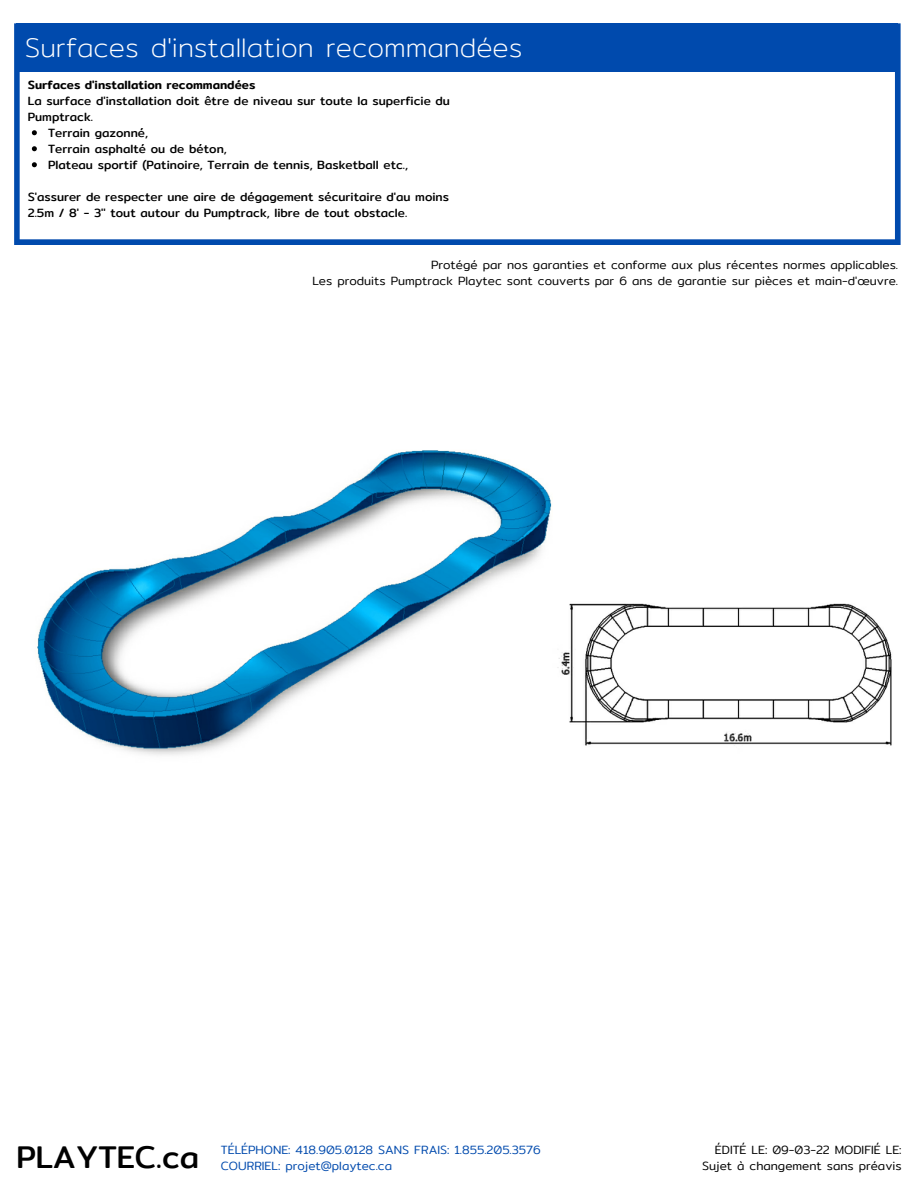
<style>
.page{position:relative;width:918px;height:1188px;background:#fff}
.page>*{position:absolute;margin:0;border:0;box-sizing:border-box;transform-origin:0 0}
.t1{font:31.5px "Mitr";color:#000}
.t2{font:200 27px "Mitr";color:#fff}
.t3{font:12px/16px "Mitr";color:#000}
.t4{font:300 12px "Mitr";color:#000}
.t5{font:300 12px "Mitr";color:#004aad}
.t6{font:500 12px "Mitr";color:#000}
</style>
<div class="page">
<svg style="left:14px;top:23px;width:887px;height:222px"></svg>
<div style="left:16px;top:23px;width:882px;height:49px;background:#004aad"></div>
<img style="left:37px;top:450px;width:855px;height:305px">
<svg style="left:32px;top:130px;width:5px;height:5px"></svg>
<svg style="left:32px;top:146px;width:5px;height:5px"></svg>
<svg style="left:32px;top:162px;width:5px;height:5px"></svg>
<p class="t2" style="left:25px;top:26px;width:499px">Surfaces d'installation recommandées</p>
<p class="t6" style="left:28px;top:75px;width:229px">Surfaces d'installation recommandées</p>
<p class="t3" style="left:28px;top:93px;width:424px">La surface d'installation doit être de niveau sur toute la superficie du<br>Pumptrack.</p>
<p class="t3" style="left:48px;top:125px;width:101px">Terrain gazonné,</p>
<p class="t3" style="left:48px;top:141px;width:180px">Terrain asphalté ou de béton,</p>
<p class="t3" style="left:48px;top:157px;width:361px">Plateau sportif (Patinoire, Terrain de tennis, Basketball etc.,</p>
<p class="t3" style="left:28px;top:189px;width:423px">S'assurer de respecter une aire de dégagement sécuritaire d'au moins</p>
<p class="t3" style="left:28px;top:205px;width:381px">2.5m / 8' - 3'' tout autour du Pumptrack, libre de tout obstacle.</p>
<p class="t4" style="left:431px;top:256px;width:469px">Protégé par nos garanties et conforme aux plus récentes normes applicables.</p>
<p class="t4" style="left:312px;top:272px;width:587px">Les produits Pumptrack Playtec sont couverts par 6 ans de garantie sur pièces et main-d'œuvre.</p>
<p class="t1" style="left:16px;top:1132px;width:184px">PLAYTEC.ca</p>
<p class="t5" style="left:221px;top:1141px;width:322px">TÉLÉPHONE: 418.905.0128 SANS FRAIS: 1.855.205.3576</p>
<p class="t5" style="left:221px;top:1156px;width:173px">COURRIEL: projet@playtec.ca</p>
<p class="t4" style="left:715px;top:1141px;width:188px">ÉDITÉ LE: 09-03-22 MODIFIÉ LE:</p>
<p class="t4" style="left:702px;top:1156px;width:201px">Sujet à changement sans préavis</p>
</div>
